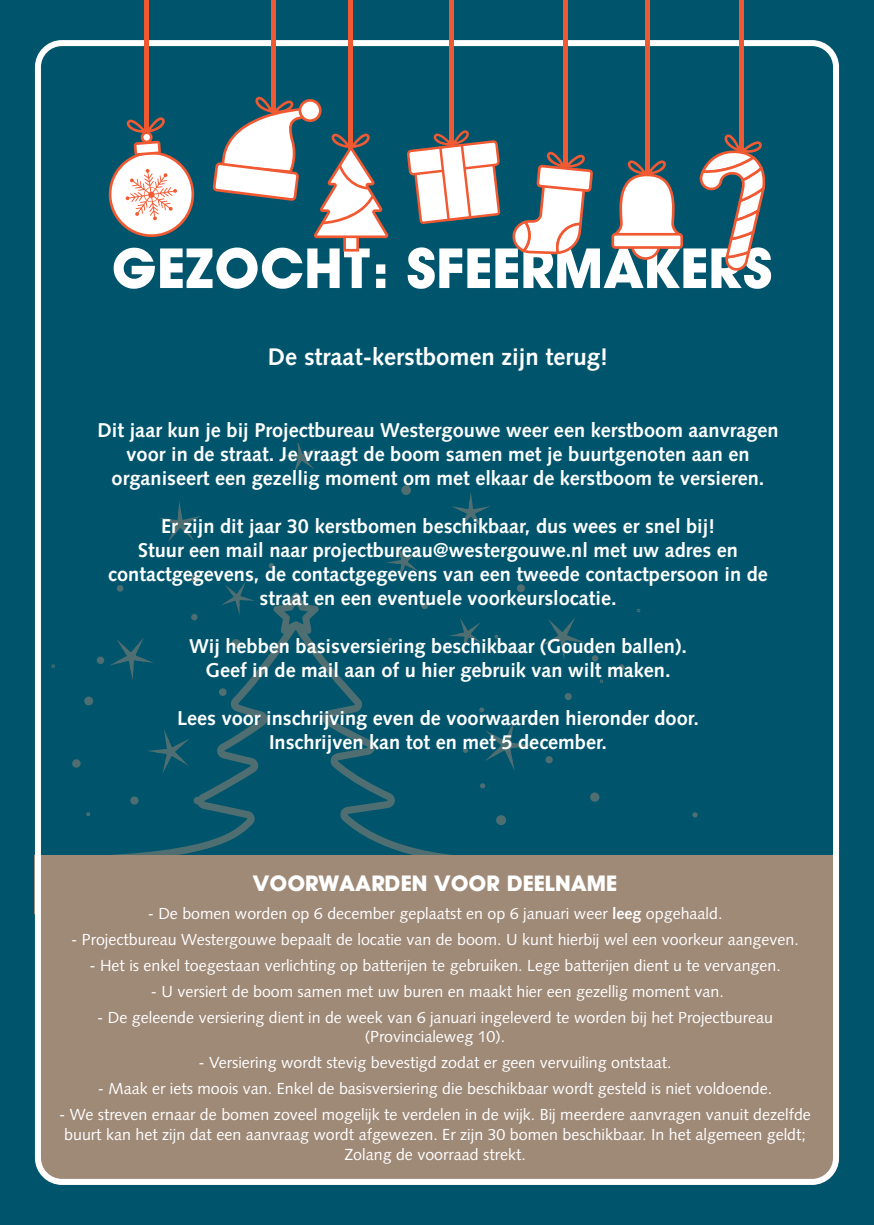
<style>
.page{position:relative;width:874px;height:1225px;background:#fff}
.page>*{position:absolute;margin:0;border:0;box-sizing:border-box;transform-origin:0 0}
.t1{font:700 56px "Avant Garde BQ";color:#fff}
.t2{font:700 24px "Syntax LT Std";color:#fff}
.t3{font:700 22px "Avant Garde BQ";color:#fff}
.t4{font:700 20px/24px "Syntax LT Std";color:#fff;text-align:center}
.t5{font:16px/19.6px "Syntax LT Std";color:#fff;text-align:center}
.s1{font-weight:700}
</style>
<div class="page">
<div style="left:0;top:0;width:873px;height:1225px;background:#00556d"></div>
<div style="left:35px;top:855px;width:803px;height:58px;background:#9f8977"></div>
<svg style="left:451px;top:498px;width:39px;height:31px"></svg>
<svg style="left:162px;top:502px;width:39px;height:40px"></svg>
<svg style="left:283px;top:443px;width:33px;height:30px"></svg>
<div style="left:117px;top:585px;width:6px;height:7px;border:3px solid #9f8977;border-radius:50%"></div>
<div style="left:192px;top:576px;width:7px;height:6px;background:#4f6e71;border-radius:50%"></div>
<div style="left:191px;top:574px;width:9px;height:9px;border:3px solid #9f8977;border-radius:50%"></div>
<svg style="left:225px;top:563px;width:49px;height:27px"></svg>
<div style="left:402px;top:486px;width:7px;height:8px;background:#4f6e71;border-radius:50%"></div>
<div style="left:401px;top:485px;width:10px;height:10px;border:3px solid #9f8977;border-radius:50%"></div>
<svg style="left:386px;top:545px;width:33px;height:34px"></svg>
<div style="left:516px;top:584px;width:8px;height:8px;border:3px solid #9f8977;border-radius:50%"></div>
<svg style="left:51px;top:590px;width:647px;height:265px"></svg>
<div style="left:35px;top:868px;width:803px;height:316px;background:#9f8977;border-radius:28px"></div>
<div style="left:35px;top:40px;width:803px;height:1144px;border:6px solid #fff;border-radius:24px"></div>
<svg style="left:611px;top:158px;width:71px;height:102px"></svg>
<svg style="left:512px;top:150px;width:80px;height:104px"></svg>
<svg style="left:406px;top:129px;width:94px;height:95px"></svg>
<svg style="left:699px;top:134px;width:66px;height:137px"></svg>
<hr style="left:145px;top:0;width:4px;height:131px;background:#f05932">
<svg style="left:212px;top:95px;width:176px;height:156px"></svg>
<hr style="left:271px;top:0;width:4px;height:112px;background:#f05932">
<div style="left:348px;top:0;width:5px;height:148px;background:#f05932"></div>
<hr style="left:449px;top:0;width:4px;height:145px;background:#f05932">
<hr style="left:563px;top:0;width:4px;height:167px;background:#f05932">
<div style="left:644px;top:0;width:5px;height:174px;background:#f05932"></div>
<div style="left:738px;top:0;width:5px;height:153px;background:#f05932"></div>
<svg style="left:108px;top:116px;width:87px;height:121px"></svg>
<p class="t1" style="left:111px;top:235px;width:662px">GEZOCHT: SFEERMAKERS</p>
<p class="t2" style="left:268px;top:343px;width:341px">De straat-kerstbomen zijn terug!</p>
<p class="t4" style="left:97px;top:418px;width:682px">Dit jaar kun je bij Projectbureau Westergouwe weer een kerstboom aanvragen voor in de straat. Je vraagt de boom samen met je buurtgenoten aan en organiseert een gezellig moment om met elkaar de kerstboom te versieren.</p>
<p class="t4" style="left:161px;top:514px;width:555px">Er zijn dit jaar 30 kerstbomen beschikbaar, dus wees er snel bij!</p>
<p class="t4" style="left:108px;top:538px;width:660px">Stuur een mail naar projectbureau@westergouwe.nl met uw adres en contactgegevens, de contactgegevens van een tweede contactpersoon in de straat en een eventuele voorkeurslocatie.</p>
<p class="t4" style="left:189px;top:634px;width:499px">Wij hebben basisversiering beschikbaar (Gouden ballen).<br>Geef in de mail aan of u hier gebruik van wilt maken.</p>
<p class="t4" style="left:177px;top:706px;width:523px">Lees voor inschrijving even de voorwaarden hieronder door.</p>
<p class="t4" style="left:269px;top:730px;width:339px">Inschrijven kan tot en met 5 december.</p>
<p class="t3" style="left:253px;top:870px;width:365px">VOORWAARDEN VOOR DEELNAME</p>
<p class="t5" style="left:148px;top:904px;width:576px">- De bomen worden op 6 december geplaatst en op 6 januari weer <span class="s1">leeg</span> opgehaald.</p>
<p class="t5" style="left:71px;top:930px;width:728px">- Projectbureau Westergouwe bepaalt de locatie van de boom. U kunt hierbij wel een voorkeur aangeven.</p>
<p class="t5" style="left:89px;top:956px;width:692px">- Het is enkel toegestaan verlichting op batterijen te gebruiken. Lege batterijen dient u te vervangen.</p>
<p class="t5" style="left:151px;top:982px;width:574px">- U versiert de boom samen met uw buren en maakt hier een gezellig moment van.</p>
<p class="t5" style="left:97px;top:1008px;width:677px">- De geleende versiering dient in de week van 6 januari ingeleverd te worden bij het Projectbureau (Provincialeweg 10).</p>
<p class="t5" style="left:198px;top:1053px;width:474px">- Versiering wordt stevig bevestigd zodat er geen vervuiling ontstaat.</p>
<p class="t5" style="left:98px;top:1079px;width:675px">- Maak er iets moois van. Enkel de basisversiering die beschikbaar wordt gesteld is niet voldoende.</p>
<p class="t5" style="left:59px;top:1105px;width:752px">- We streven ernaar de bomen zoveel mogelijk te verdelen in de wijk. Bij meerdere aanvragen vanuit dezelfde buurt kan het zijn dat een aanvraag wordt afgewezen. Er zijn 30 bomen beschikbaar. In het algemeen geldt;<br>Zolang de voorraad strekt.</p>
</div>
